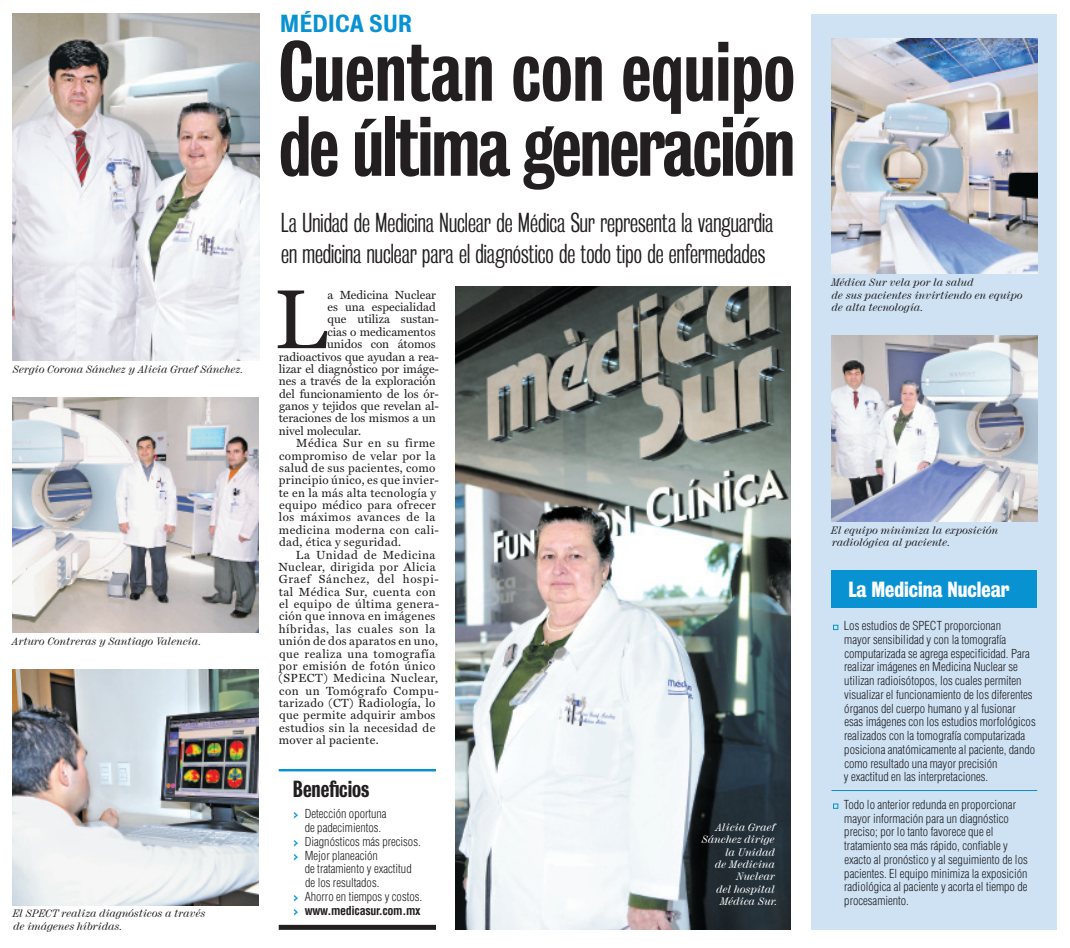
<style>
.page{position:relative;width:1070px;height:948px;background:#fff}
.page>*{position:absolute;margin:0;border:0;box-sizing:border-box;transform-origin:0 0}
.t1{font:84.38px "Miller Text";color:#231f20}
.t2{font:77.5px/75px "Bureau Grotesque Three Five";letter-spacing:-.025em;color:#231f20;scale:.95 1}
.t3{font:25px/31.2px "Bureau Grotesque Three One";color:#231f20}
.t4{font:22.5px "Bureau Grotesque Five Five";color:#0892d2;scale:.95 1}
.t5{font:21.25px "Bureau Grotesque Three Five";color:#231f20}
.t6{font:20px "Bureau Grotesque Three Seven";color:#fff}
.t7{font:300 condensed 12.12px/13.8px "Helvetica";color:#231f20}
.t8{font:700 condensed 12.12px "Helvetica";letter-spacing:-.03em;color:#231f20}
.t9{font:11.88px "Miller Text";letter-spacing:.03em;color:#231f20}
.t10{font:11.88px "Miller Text";color:#231f20}
.t11{font:11.88px "Miller Text";letter-spacing:.05em;color:#231f20}
.t12{font:11.88px "Miller Text";letter-spacing:.06em;color:#231f20}
.t13{font:italic 10.62px/12.4px "Giza";color:#231f20}
.t14{font:italic 10.62px/12.4px "Giza";color:#fff;text-align:right}
.s1{font-family:"The Azteca Miscelneas";font-weight:400;font-stretch:normal;font-size:12px;color:#0892d2}
</style>
<div class="page">
<hr style="left:13px;top:0;width:1043px;height:1px;background:#9fa3a5">
<div style="left:811px;top:14px;width:245px;height:915px;background:#cee2f4"></div>
<img style="left:13px;top:14px;width:247px;height:346px">
<img style="left:13px;top:398px;width:246px;height:235px">
<img style="left:831px;top:336px;width:206px;height:185px">
<img style="left:456px;top:286px;width:334px;height:644px">
<img style="left:13px;top:670px;width:246px;height:235px">
<img style="left:831px;top:39px;width:206px;height:235px">
<svg style="left:833px;top:625px;width:5px;height:5px"></svg>
<svg style="left:833px;top:803px;width:5px;height:6px"></svg>
<div style="left:831px;top:571px;width:206px;height:37px;background:#0892d2"></div>
<hr style="left:831px;top:790px;width:206px;height:1px;background:#0892d2">
<div style="left:279px;top:925px;width:157px;height:5px;background:#231f20"></div>
<hr style="left:279px;top:769px;width:157px;height:2px;background:#0892d2">
<p class="t13" style="left:13px;top:363px;width:232px">Sergio Corona Sánchez y Alicia Graef Sánchez.</p>
<p class="t13" style="left:12px;top:635px;width:190px">Arturo Contreras y Santiago Valencia.</p>
<p class="t13" style="left:13px;top:907px;width:194px">El SPECT realiza diagnósticos a través de imágenes híbridas.</p>
<h3 class="t4" style="left:280px;top:11px;width:141px">MÉDICA SUR</h3>
<h2 class="t2" style="left:279px;top:34px;width:545px">Cuentan con equipo de última generación</h2>
<h3 class="t3" style="left:281px;top:208px;width:494px">La Unidad de Medicina Nuclear de Médica Sur representa la vanguardia en medicina nuclear para el diagnóstico de todo tipo de enfermedades</h3>
<h1 class="t1" style="left:274px;top:269px;width:55px">L</h1>
<p class="t10" style="left:327px;top:287px;width:110px">a Medicina Nuclear</p>
<p class="t10" style="left:327px;top:300px;width:110px">es una especialidad</p>
<p class="t10" style="left:327px;top:312px;width:113px">que utiliza sustan-</p>
<p class="t10" style="left:327px;top:325px;width:110px">cias o medicamentos</p>
<p class="t10" style="left:327px;top:337px;width:110px">unidos con átomos</p>
<p class="t10" style="left:279px;top:349px;width:162px">radioactivos que ayudan a rea-</p>
<p class="t10" style="left:279px;top:362px;width:162px">lizar el diagnóstico por imáge-</p>
<p class="t10" style="left:279px;top:374px;width:159px">nes a través de la exploración</p>
<p class="t10" style="left:279px;top:386px;width:161px">del funcionamiento de los ór-</p>
<p class="t10" style="left:279px;top:399px;width:162px">ganos y tejidos que revelan al-</p>
<p class="t10" style="left:279px;top:411px;width:158px">teraciones de los mismos a un</p>
<p class="t10" style="left:279px;top:424px;width:84px">nivel molecular.</p>
<p class="t9" style="left:296px;top:436px;width:141px">Médica Sur en su firme</p>
<p class="t9" style="left:279px;top:448px;width:158px">compromiso de velar por la</p>
<p class="t9" style="left:279px;top:461px;width:158px">salud de sus pacientes, como</p>
<p class="t9" style="left:279px;top:473px;width:162px">principio único, es que invier-</p>
<p class="t9" style="left:279px;top:485px;width:159px">te en la más alta tecnología y</p>
<p class="t9" style="left:279px;top:498px;width:158px">equipo médico para ofrecer</p>
<p class="t9" style="left:279px;top:510px;width:158px">los máximos avances de la</p>
<p class="t9" style="left:279px;top:523px;width:162px">medicina moderna con cali-</p>
<p class="t9" style="left:279px;top:535px;width:124px">dad, ética y seguridad.</p>
<p class="t9" style="left:296px;top:547px;width:141px">La Unidad de Medicina</p>
<p class="t9" style="left:278px;top:560px;width:159px">Nuclear, dirigida por Alicia</p>
<p class="t12" style="left:279px;top:572px;width:162px">Graef Sánchez, del hospi-</p>
<p class="t9" style="left:279px;top:584px;width:159px">tal Médica Sur, cuenta con</p>
<p class="t9" style="left:279px;top:597px;width:162px">el equipo de última genera-</p>
<p class="t9" style="left:279px;top:609px;width:158px">ción que innova en imágenes</p>
<p class="t11" style="left:279px;top:622px;width:158px">híbridas, las cuales son la</p>
<p class="t9" style="left:279px;top:634px;width:161px">unión de dos aparatos en uno,</p>
<p class="t9" style="left:279px;top:646px;width:158px">que realiza una tomografía</p>
<p class="t9" style="left:279px;top:659px;width:158px">por emisión de fotón único</p>
<p class="t9" style="left:279px;top:671px;width:161px">(SPECT) Medicina Nuclear,</p>
<p class="t11" style="left:279px;top:683px;width:161px">con un Tomógrafo Compu-</p>
<p class="t9" style="left:279px;top:696px;width:158px">tarizado (CT) Radiología, lo</p>
<p class="t9" style="left:279px;top:708px;width:158px">que permite adquirir ambos</p>
<p class="t9" style="left:279px;top:721px;width:158px">estudios sin la necesidad de</p>
<p class="t9" style="left:279px;top:733px;width:101px">mover al paciente.</p>
<h3 class="t5" style="left:293px;top:777px;width:78px">Beneficios</h3>
<p class="t7" style="left:294px;top:807px;width:94px"><span class="s1">d</span> Detección oportuna</p>
<p class="t7" style="left:305px;top:821px;width:78px">de padecimientos.</p>
<p class="t7" style="left:294px;top:834px;width:128px"><span class="s1">d</span> Diagnósticos más precisos.</p>
<p class="t7" style="left:294px;top:848px;width:85px"><span class="s1">d</span> Mejor planeación</p>
<p class="t7" style="left:305px;top:862px;width:108px">de tratamiento y exactitud</p>
<p class="t7" style="left:305px;top:876px;width:76px">de los resultados.</p>
<p class="t7" style="left:294px;top:889px;width:130px"><span class="s1">d</span> Ahorro en tiempos y costos.</p>
<p class="t8" style="left:294px;top:902px;width:128px"><span class="s1">d</span> www.medicasur.com.mx</p>
<p class="t14" style="left:702px;top:821px;width:77px">Alicia Graef<br>Sánchez dirige la Unidad<br>de Medicina<br>Nuclear<br>del hospital<br>Médica Sur.</p>
<p class="t13" style="left:831px;top:276px;width:193px">Médica Sur vela por la salud<br>de sus pacientes invirtiendo en equipo de alta tecnología.</p>
<p class="t13" style="left:831px;top:524px;width:169px">El equipo minimiza la exposición radiológica al paciente.</p>
<h3 class="t6" style="left:848px;top:578px;width:163px">La Medicina Nuclear</h3>
<p class="t7" style="left:844px;top:619px;width:193px">Los estudios de SPECT proporcionan<br>mayor sensibilidad y con la tomografía computarizada se agrega especificidad. Para realizar imágenes en Medicina Nuclear se utilizan radioisótopos, los cuales permiten visualizar el funcionamiento de los diferentes órganos del cuerpo humano y al fusionar esas imágenes con los estudios morfológicos realizados con la tomografía computarizada posiciona anatómicamente al paciente, dando como resultado una mayor precisión<br>y exactitud en las interpretaciones.</p>
<p class="t7" style="left:844px;top:797px;width:185px">Todo lo anterior redunda en proporcionar mayor información para un diagnóstico preciso; por lo tanto favorece que el tratamiento sea más rápido, confiable y exacto al pronóstico y al seguimiento de los pacientes. El equipo minimiza la exposición radiológica al paciente y acorta el tiempo de procesamiento.</p>
</div>
